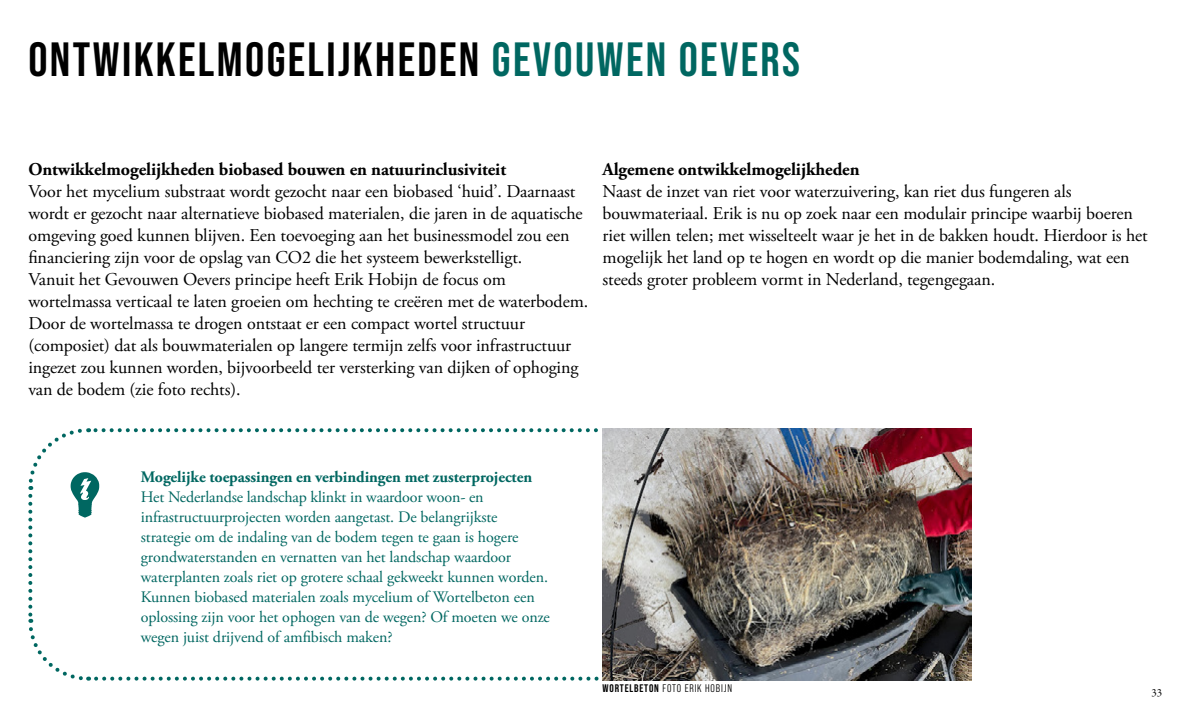
<style>
.page{position:relative;width:1191px;height:709px;background:#fff}
.page>*{position:absolute;margin:0;border:0;box-sizing:border-box;transform-origin:0 0}
.t1{font:700 48px "Bebas Neue Pro";letter-spacing:.05em;color:#000}
.t2{font:18px/22px "Adobe Garamond Pro";letter-spacing:-.005em;color:#000}
.t3{font:700 18px "Adobe Garamond Pro";letter-spacing:-.005em;color:#000}
.t4{font:16px/20px "Adobe Garamond Pro";letter-spacing:-.005em;color:#006761}
.t5{font:700 16px "Adobe Garamond Pro";letter-spacing:-.005em;color:#006761}
.t6{font:11px "Bebas Neue Pro Middle";letter-spacing:.075em;color:#000}
.t7{font:11px "Garamond Premr Pro";color:#000}
.s1{color:#006761}
.s2{font-family:"Bebas Neue Pro";font-weight:700}
</style>
<div class="page">
<img style="left:791px;top:428px;width:180px;height:252px">
<svg style="left:28px;top:428px;width:763px;height:253px"></svg>
<h1 class="t1" style="left:28px;top:32px;width:773px">ONTWIKKELMOGELIJKHEDEN <span class="s1">GEVOUWEN OEVERS</span></h1>
<p class="t3" style="left:28px;top:158px;width:479px">Ontwikkelmogelijkheden biobased bouwen en natuurinclusiviteit</p>
<p class="t2" style="left:28px;top:181px;width:561px">Voor het mycelium substraat wordt gezocht naar een biobased ‘huid’. Daarnaast wordt er gezocht naar alternatieve biobased materialen, die jaren in de aquatische omgeving goed kunnen blijven. Een toevoeging aan het businessmodel zou een financiering zijn voor de opslag van CO2 die het systeem bewerkstelligt.<br>Vanuit het Gevouwen Oevers principe heeft Erik Hobijn de focus om wortelmassa verticaal te laten groeien om hechting te creëren met de waterbodem.<br>Door de wortelmassa te drogen ontstaat er een compact wortel structuur (composiet) dat als bouwmaterialen op langere termijn zelfs voor infrastructuur ingezet zou kunnen worden, bijvoorbeeld ter versterking van dijken of ophoging van de bodem (zie foto rechts).</p>
<p class="t3" style="left:602px;top:158px;width:259px">Algemene ontwikkelmogelijkheden</p>
<p class="t2" style="left:602px;top:181px;width:547px">Naast de inzet van riet voor waterzuivering, kan riet dus fungeren als bouwmateriaal. Erik is nu op zoek naar een modulair principe waarbij boeren riet willen telen; met wisselteelt waar je het in de bakken houdt. Hierdoor is het mogelijk het land op te hogen en wordt op die manier bodemdaling, wat een steeds groter probleem vormt in Nederland, tegengegaan.</p>
<p class="t5" style="left:141px;top:467px;width:393px">Mogelijke toepassingen en verbindingen met zusterprojecten</p>
<p class="t4" style="left:141px;top:487px;width:411px">Het Nederlandse landschap klinkt in waardoor woon- en infrastructuurprojecten worden aangetast. De belangrijkste strategie om de indaling van de bodem tegen te gaan is hogere grondwaterstanden en vernatten van het landschap waardoor waterplanten zoals riet op grotere schaal gekweekt kunnen worden.<br>Kunnen biobased materialen zoals mycelium of Wortelbeton een oplossing zijn voor het ophogen van de wegen? Of moeten we onze wegen juist drijvend of amfibisch maken?</p>
<p class="t6" style="left:602px;top:682px;width:131px"><span class="s2">WORTELBETON</span> FOTO ERIK HOBIJN</p>
<p class="t7" style="left:1151px;top:686px;width:12px">33</p>
</div>
